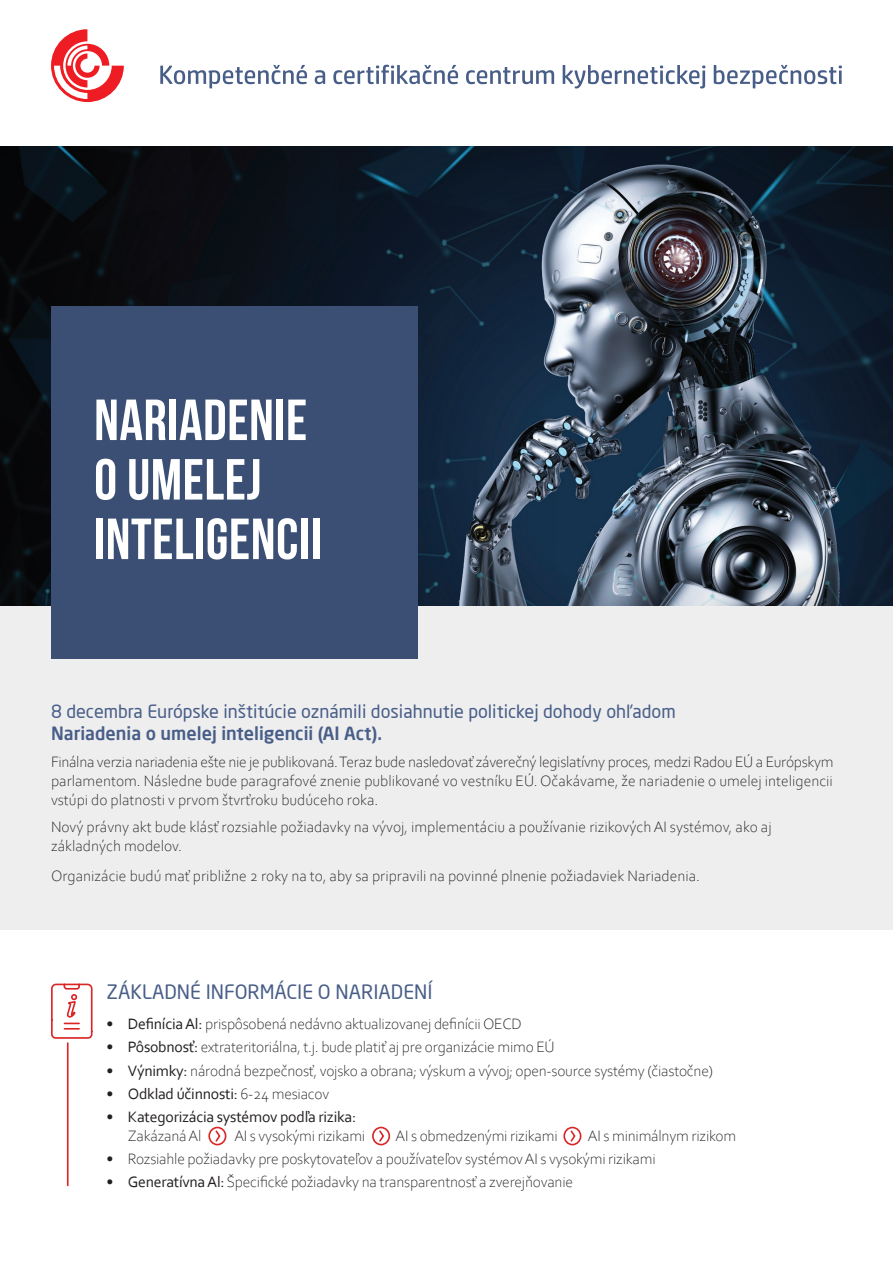
<style>
.page{position:relative;width:893px;height:1263px;background:#fff}
.page>*{position:absolute;margin:0;border:0;box-sizing:border-box;transform-origin:0 0}
.t1{font:57.9px/59.6px "Bebas Neue";letter-spacing:.01em;color:#fff}
.t2{font:19.5px "Neo Sans Pro";color:#485e88}
.t3{font:18px "Neo Sans Pro";color:#485e88}
.t4{font:500 18px "Neo Sans Pro";color:#485e88}
.t5{font:300 15.75px/18.9px "Corbel";letter-spacing:-.015em;color:#231f20;text-align:justify}
.t6{font:15.75px/18.9px "Corbel";letter-spacing:-.015em;color:#231f20}
.s1{font-weight:400}
.s2{font-weight:300}
</style>
<div class="page">
<div style="left:0;top:587px;width:893px;height:342px;background:#eeeeef"></div>
<svg style="left:160px;top:65px;width:682px;height:23px"></svg>
<svg style="left:51px;top:29px;width:73px;height:73px"></svg>
<hr style="left:67px;top:1043px;width:2px;height:142px;background:#da2726">
<img style="left:0;top:147px;width:893px;height:459px">
<div style="left:51px;top:306px;width:367px;height:353px;background:#3b4e74"></div>
<div style="left:208px;top:1127px;width:18px;height:18px;border:2px solid #da2726;border-radius:50%"></div>
<svg style="left:214px;top:1129px;width:8px;height:14px"></svg>
<div style="left:372px;top:1127px;width:18px;height:18px;border:2px solid #da2726;border-radius:50%"></div>
<svg style="left:378px;top:1129px;width:7px;height:14px"></svg>
<div style="left:563px;top:1127px;width:18px;height:18px;border:2px solid #da2726;border-radius:50%"></div>
<svg style="left:569px;top:1129px;width:8px;height:14px"></svg>
<svg style="left:51px;top:983px;width:42px;height:56px"></svg>
<h1 class="t1" style="left:94px;top:390px;width:229px">NARIADENIE<br>O UMELEJ<br>INTELIGENCII</h1>
<p class="t3" style="left:51px;top:700px;width:626px">8 decembra Európske inštitúcie oznámili dosiahnutie politickej dohody ohľadom</p>
<p class="t4" style="left:51px;top:722px;width:333px">Nariadenia o umelej inteligencii (AI Act).</p>
<p class="t5" style="left:51px;top:752px;width:784px">Finálna verzia nariadenia ešte nie je publikovaná. Teraz bude nasledovať záverečný legislatívny proces, medzi Radou EÚ a Európskym parlamentom. Následne bude paragrafové znenie publikované vo vestníku EÚ. Očakávame, že nariadenie o umelej inteligencii vstúpi do platnosti v prvom štvrťroku budúceho roka.</p>
<p class="t5" style="left:51px;top:817px;width:722px">Nový právny akt bude klásť rozsiahle požiadavky na vývoj, implementáciu a používanie rizikových AI systémov, ako aj základných modelov.</p>
<p class="t5" style="left:51px;top:866px;width:650px">Organizácie budú mať približne 2 roky na to, aby sa pripravili na povinné plnenie požiadaviek Nariadenia.</p>
<p class="t2" style="left:107px;top:979px;width:328px">ZÁKLADNÉ INFORMÁCIE O NARIADENÍ</p>
<p class="t5" style="left:107px;top:1014px;width:417px">• <span class="s1">Definícia Al:</span> prispôsobená nedávno aktualizovanej definícii OECD</p>
<p class="t5" style="left:107px;top:1037px;width:450px">• <span class="s1">Pôsobnosť:</span> extrateritoriálna, t.j. bude platiť aj pre organizácie mimo EÚ</p>
<p class="t5" style="left:107px;top:1060px;width:608px">• <span class="s1">Výnimky:</span> národná bezpečnosť, vojsko a obrana; výskum a vývoj; open-source systémy (čiastočne)</p>
<p class="t6" style="left:107px;top:1084px;width:224px"><span class="s2">•</span> Odklad účinnosti: <span class="s2">6-24 mesiacov</span></p>
<p class="t6" style="left:128px;top:1107px;width:230px;text-indent:-21px"><span class="s2">•</span> Kategorizácia systémov podľa rizika:<br><span class="s2">Zakázaná Al</span></p>
<p class="t5" style="left:234px;top:1125px;width:132px">AI s vysokými rizikami</p>
<p class="t5" style="left:396px;top:1125px;width:164px">AI s obmedzenými rizikami</p>
<p class="t5" style="left:588px;top:1125px;width:150px">AI s minimálnym rizikom</p>
<p class="t5" style="left:107px;top:1149px;width:551px">• Rozsiahle požiadavky pre poskytovateľov a používateľov systémov AI s vysokými rizikami</p>
<p class="t5" style="left:107px;top:1172px;width:468px">• <span class="s1">Generatívna Al:</span> Špecifické požiadavky na transparentnosť a zverejňovanie</p>
</div>
